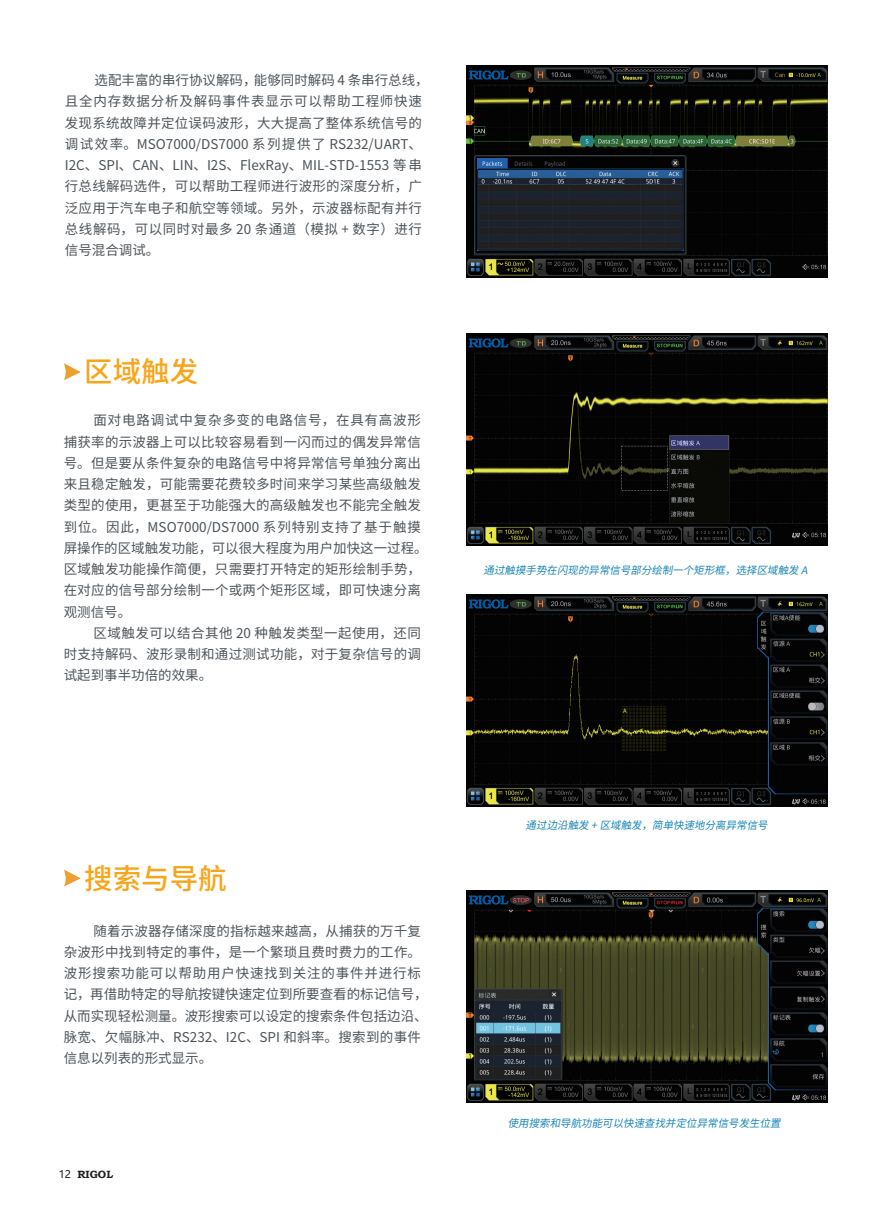
<style>
.page{position:relative;width:893px;height:1212px;background:#fff}
.page>*{position:absolute;margin:0;border:0;box-sizing:border-box;transform-origin:0 0}
.t1{font:500 28.5px "Noto Sans Hans";color:#f9a51b}
.t2{font:13.5px/21.3px "Noto Sans Hans";letter-spacing:.02em;color:#4d545a}
.t3{font:italic 10.5px "Noto Sans Hans";color:#1884b5}
.t4{font:700 10.5px "Bookman Old Style";color:#231f20}
.s1{font-family:"Microsoft Ya Hei";font-weight:400}
</style>
<div class="page">
<img style="left:466px;top:333px;width:362px;height:212px">
<img style="left:466px;top:66px;width:362px;height:211px">
<img style="left:466px;top:595px;width:362px;height:211px">
<img style="left:466px;top:890px;width:362px;height:212px">
<svg style="left:64px;top:363px;width:17px;height:17px"></svg>
<svg style="left:64px;top:869px;width:17px;height:17px"></svg>
<p class="t2" style="left:65px;top:70px;width:365px;text-indent:30px">选配丰富的串行协议解码，能够同时解码 4 条串行总线，且全内存数据分析及解码事件表显示可以帮助工程师快速发现系统故障并定位误码波形，大大提高了整体系统信号的调试效率。MSO7000/DS7000 系列提供了 RS232/UART、<br>I2C、SPI、CAN、LIN、I2S、FlexRay、MIL-STD-1553 等串行总线解码选件，可以帮助工程师进行波形的深度分析，广泛应用于汽车电子和航空等领域。另外，示波器标配有并行总线解码，可以同时对最多 20 条通道（模拟 + 数字）进行信号混合调试。</p>
<h1 class="t1" style="left:84px;top:356px;width:115px">区域触发</h1>
<p class="t2" style="left:64px;top:410px;width:365px;text-indent:30px">面对电路调试中复杂多变的电路信号，在具有高波形捕获率的示波器上可以比较容易看到一闪而过的偶发异常信号。但是要从条件复杂的电路信号中将异常信号单独分离出来且稳定触发，可能需要花费较多时间来学习某些高级触发类型的使用，更甚至于功能强大的高级触发也不能完全触发到位。因此，MSO7000/DS7000 系列特别支持了基于触摸屏操作的区域触发功能，可以很大程度为用户加快这一过程。区域触发功能操作简便，只需要打开特定的矩形绘制手势，在对应的信号部分绘制一个或两个矩形区域，即可快速分离观测信号。</p>
<p class="t2" style="left:64px;top:623px;width:359px;text-align:justify;text-indent:30px">区域触发可以结合其他 20 种触发类型一起使用，还同时支持解码、波形录制和通过测试功能，对于复杂信号的调试起到事半功倍的效果。</p>
<h1 class="t1" style="left:84px;top:862px;width:144px">搜索与导航</h1>
<p class="t2" style="left:64px;top:920px;width:365px;text-indent:30px">随着示波器存储深度的指标越来越高，从捕获的万千复杂波形中找到特定的事件，是一个繁琐且费时费力的工作。波形搜索功能可以帮助用户快速找到关注的事件并进行标记，再借助特定的导航按键快速定位到所要查看的标记信号，从而实现轻松测量。波形搜索可以设定的搜索条件包括边沿、脉宽、欠幅脉冲、RS232、I2C、SPI 和斜率。搜索到的事件信息以列表的形式显示。</p>
<p class="t4" style="left:59px;top:1167px;width:56px"><span class="s1">12</span> RIGOL</p>
<p class="t3" style="left:484px;top:564px;width:331px">通过触摸手势在闪现的异常信号部分绘制一个矩形框，选择区域触发 A</p>
<p class="t3" style="left:526px;top:819px;width:249px">通过边沿触发 + 区域触发，简单快速地分离异常信号</p>
<p class="t3" style="left:508px;top:1117px;width:280px">使用搜索和导航功能可以快速查找并定位异常信号发生位置</p>
</div>
